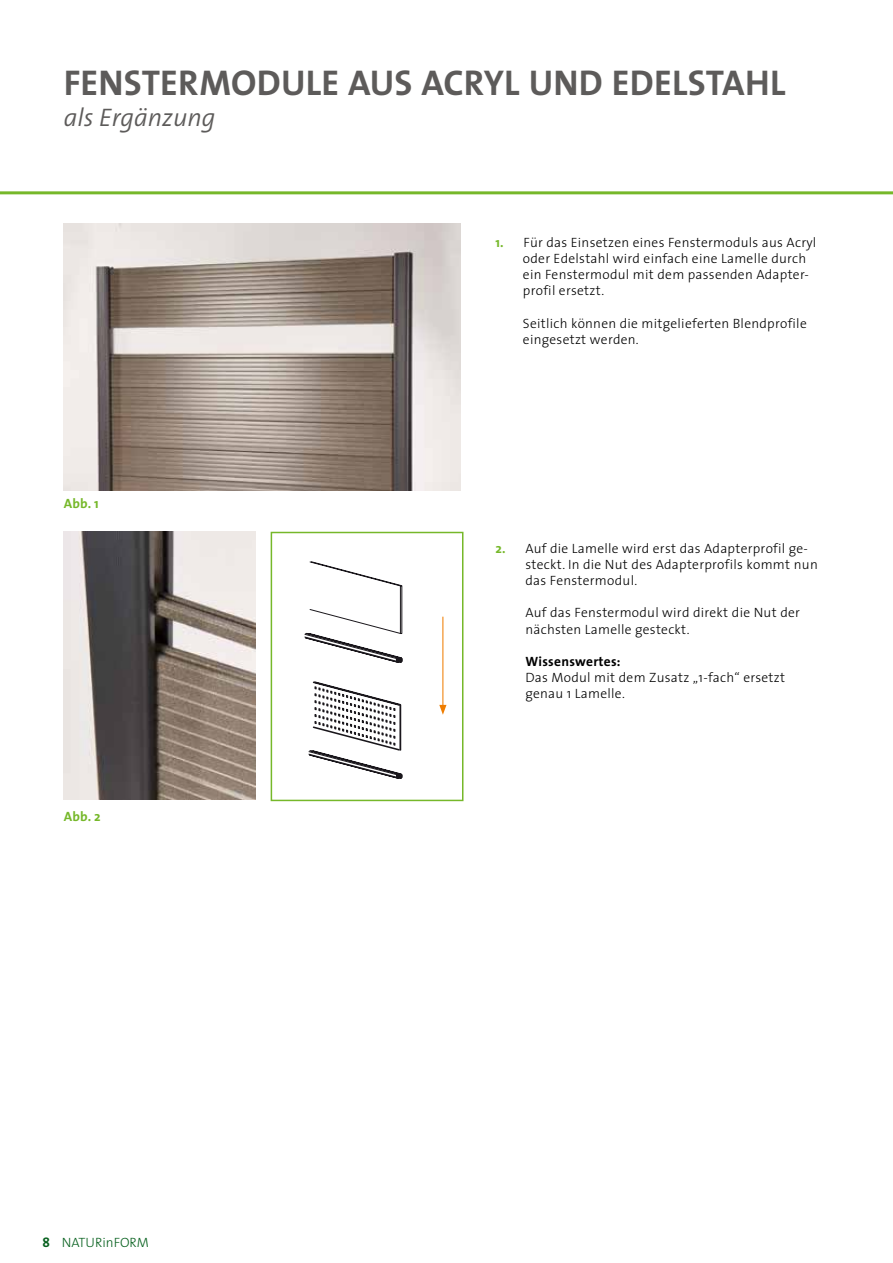
<style>
.page{position:relative;width:893px;height:1263px;background:#fff}
.page>*{position:absolute;margin:0;border:0;box-sizing:border-box;transform-origin:0 0}
.t1{font:700 36px "The Sans";letter-spacing:.005em;color:#5d5b5a}
.t2{font:italic 300 25.5px "The Sans";color:#5d5b5a}
.t3{font:300 13.5px/16.2px "The Sans";letter-spacing:.02em;color:#000}
.t4{font:700 13.5px "The Sans";letter-spacing:.02em;color:#000}
.t5{font:300 13.5px "The Sans";color:#08611f}
.t6{font:700 13.5px "The Sans";letter-spacing:.02em;color:#76b82a}
.s1{font-weight:700}
.s2{font-weight:700;color:#76b82a}
</style>
<div class="page">
<hr style="left:442px;top:617px;width:1px;height:90px;background:#ef7d00">
<svg style="left:439px;top:705px;width:7px;height:10px"></svg>
<img style="left:64px;top:223px;width:396px;height:267px">
<img style="left:64px;top:532px;width:191px;height:268px">
<div style="left:271px;top:532px;width:192px;height:269px;border:2px solid #76b82a"></div>
<svg style="left:308px;top:680px;width:94px;height:99px"></svg>
<svg style="left:304px;top:561px;width:98px;height:102px"></svg>
<hr style="left:0;top:191px;width:893px;height:3px;background:#76b82a">
<h1 class="t1" style="left:64px;top:53px;width:723px">FENSTERMODULE AUS ACRYL UND EDELSTAHL</h1>
<h2 class="t2" style="left:64px;top:96px;width:153px">als Ergänzung</h2>
<p class="t6" style="left:64px;top:492px;width:36px">Abb. 1</p>
<p class="t6" style="left:64px;top:805px;width:38px">Abb. 2</p>
<p class="t5" style="left:43px;top:1231px;width:108px"><span class="s1">8</span> NATURinFORM</p>
<p class="t3" style="left:523px;top:233px;width:295px;text-indent:-28px"><span class="s2">1.</span> Für das Einsetzen eines Fenstermoduls aus Acryl oder Edelstahl wird einfach eine Lamelle durch ein Fenstermodul mit dem passenden Adapter&shy;profil ersetzt.</p>
<p class="t3" style="left:523px;top:314px;width:285px">Seitlich können die mitgelieferten Blendprofile eingesetzt werden.</p>
<p class="t3" style="left:525px;top:539px;width:294px;text-indent:-30px"><span class="s2">2.</span> Auf die Lamelle wird erst das Adapterprofil ge&shy;steckt. In die Nut des Adapterprofils kommt nun das Fenstermodul.</p>
<p class="t3" style="left:525px;top:604px;width:276px">Auf das Fenstermodul wird direkt die Nut der nächsten Lamelle gesteckt.</p>
<p class="t4" style="left:525px;top:650px;width:97px">Wissenswertes:</p>
<p class="t3" style="left:525px;top:669px;width:261px">Das Modul mit dem Zusatz „1-fach“ ersetzt genau 1 Lamelle.</p>
</div>
